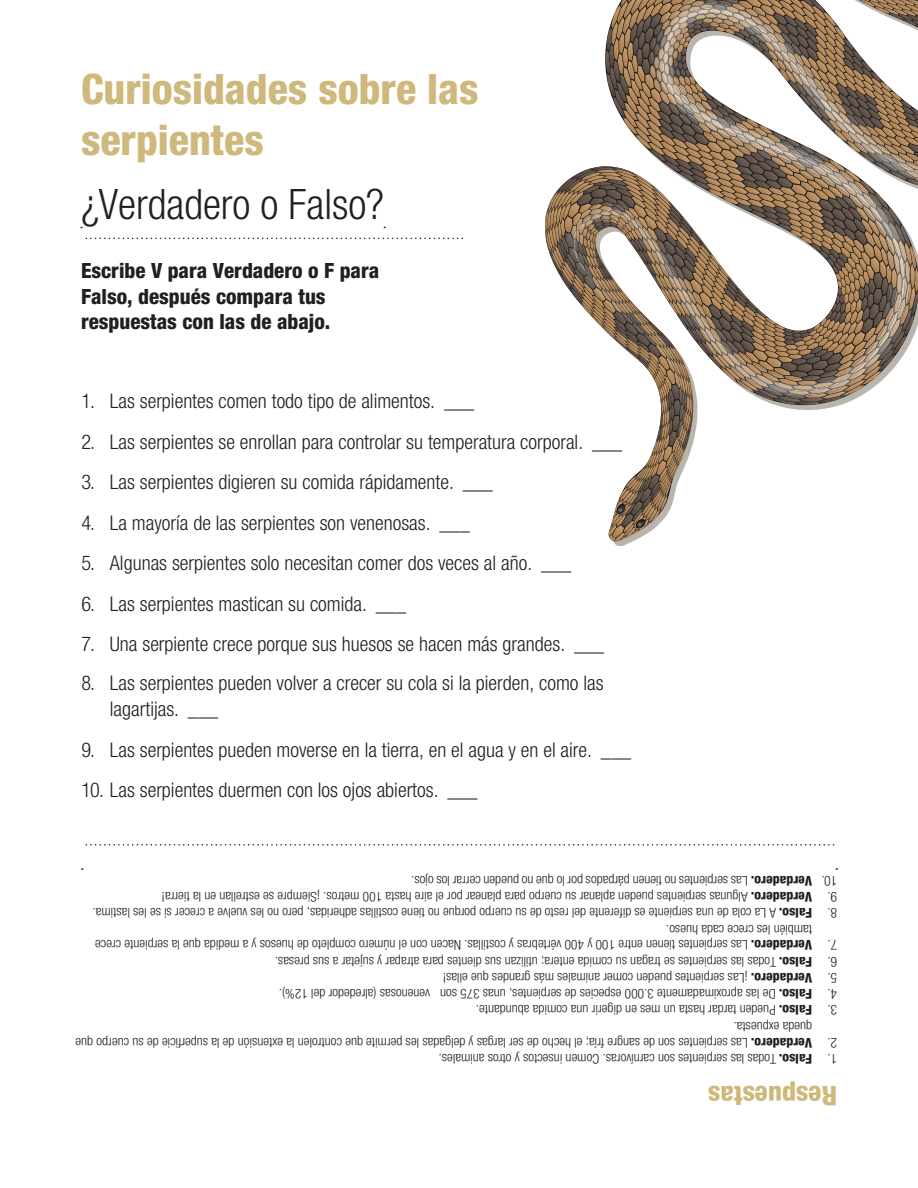
<style>
.page{position:relative;width:918px;height:1188px;background:#fff}
.page>*{position:absolute;margin:0;border:0;box-sizing:border-box;transform-origin:0 0}
.t1{font:800 condensed 42px/50.4px "Helvetica Neue LT Std";color:#cfb87b}
.t2{font:300 condensed 42px "Helvetica Neue LT Std";color:#231f20}
.t3{font:800 condensed 27px "Helvetica Neue LT Std";color:#cfb87b}
.t4{font:800 condensed 21px/25.2px "Helvetica Neue LT Std";color:#231f20}
.t5{font:300 condensed 20.25px/26px "Helvetica Neue LT Std";color:#231f20}
.t6{font:300 condensed 13.8px "Helvetica Neue LT Std";color:#231f20}
.t7{font:300 condensed 13.5px/17.2px "Helvetica Neue LT Std";color:#231f20}
.s1{font-weight:800}
</style>
<div class="page">
<svg style="left:86px;top:844px;width:748px;height:2px"></svg>
<svg style="left:86px;top:238px;width:377px;height:1px"></svg>
<svg style="left:545px;top:0;width:373px;height:541px"></svg>
<img style="left:583px;top:211px;width:35px;height:13px">
<img style="left:654px;top:19px;width:27px;height:23px">
<p class="t1" style="left:81px;top:64px;width:399px">Curiosidades sobre las serpientes</p>
<p class="t2" style="left:81px;top:180px;width:305px">¿Verdadero o Falso?</p>
<p class="t4" style="left:81px;top:258px;width:300px">Escribe V para Verdadero o F para<br>Falso, después compara tus respuestas con las de abajo.</p>
<p class="t5" style="left:81px;top:388px;width:394px">1. Las serpientes comen todo tipo de alimentos. ___</p>
<p class="t5" style="left:81px;top:428px;width:543px">2. Las serpientes se enrollan para controlar su temperatura corporal. ___</p>
<p class="t5" style="left:81px;top:469px;width:413px">3. Las serpientes digieren su comida rápidamente. ___</p>
<p class="t5" style="left:81px;top:509px;width:390px">4. La mayoría de las serpientes son venenosas. ___</p>
<p class="t5" style="left:81px;top:550px;width:492px">5. Algunas serpientes solo necesitan comer dos veces al año. ___</p>
<p class="t5" style="left:81px;top:590px;width:326px">6. Las serpientes mastican su comida. ___</p>
<p class="t5" style="left:81px;top:631px;width:525px">7. Una serpiente crece porque sus huesos se hacen más grandes. ___</p>
<p class="t5" style="left:110px;top:670px;width:495px;text-indent:-28px">8. Las serpientes pueden volver a crecer su cola si la pierden, como las lagartijas. ___</p>
<p class="t5" style="left:81px;top:736px;width:551px">9. Las serpientes pueden moverse en la tierra, en el agua y en el aire. ___</p>
<p class="t5" style="left:81px;top:777px;width:398px">10. Las serpientes duermen con los ojos abiertos. ___</p>
<p class="t7" style="left:812px;top:889px;width:402px;rotate:-180deg"><span class="s1">Verdadero.</span> Las serpientes no tienen párpados por lo que no pueden cerrar los ojos.</p>
<p class="t6" style="left:837px;top:888px;width:17px;rotate:-180deg">10.</p>
<p class="t7" style="left:812px;top:905px;width:652px;rotate:-180deg"><span class="s1">Verdadero.</span> Algunas serpientes pueden aplanar su cuerpo para planear por el aire hasta 100 metros. ¡Siempre se estrellan en la tierra!</p>
<p class="t6" style="left:837px;top:905px;width:11px;rotate:-180deg">9.</p>
<p class="t7" style="left:812px;top:939px;width:721px;rotate:-180deg">también les crece cada hueso.<br><span class="s1">Fals .o</span> A La cola de una serpiente es diferente del resto de su cuerpo porque no tiene costillas adheridas, pero no les vuelve a crecer si se les lastima.</p>
<p class="t6" style="left:837px;top:921px;width:11px;rotate:-180deg">8.</p>
<p class="t7" style="left:812px;top:954px;width:719px;rotate:-180deg"><span class="s1">Verdadero.</span> Las serpientes tienen entre 100 y 400 vértebras y costillas. Nacen con el número completo de huesos y a medida que la serpiente crece</p>
<p class="t6" style="left:837px;top:953px;width:11px;rotate:-180deg">7.</p>
<p class="t7" style="left:812px;top:970px;width:539px;rotate:-180deg"><span class="s1">Fals .o</span> Todas las serpientes se tragan su comida entera; utilizan sus dientes para atrapar y sujetar a sus presas.</p>
<p class="t6" style="left:837px;top:969px;width:11px;rotate:-180deg">6.</p>
<p class="t7" style="left:812px;top:986px;width:371px;rotate:-180deg"><span class="s1">Verdadero.</span> ¡Las serpientes pueden comer animales más grandes que ellas!</p>
<p class="t6" style="left:837px;top:986px;width:11px;rotate:-180deg">5.</p>
<p class="t7" style="left:812px;top:1002px;width:535px;rotate:-180deg"><span class="s1">Fals .o</span> De las aproximadamente 3.000 especies de serpientes, unas 375 son venenosas (alrededor del 12%).</p>
<p class="t6" style="left:837px;top:1002px;width:11px;rotate:-180deg">4.</p>
<p class="t7" style="left:812px;top:1036px;width:338px;rotate:-180deg">queda expuesta.<br><span class="s1">Fals .o</span> Pueden tardar hasta un mes en digerir una comida abundante.</p>
<p class="t6" style="left:837px;top:1018px;width:11px;rotate:-180deg">3.</p>
<p class="t7" style="left:812px;top:1051px;width:738px;rotate:-180deg"><span class="s1">Verdadero.</span> Las serpientes son de sangre fría; el hecho de ser largas y delgadas les permite que controlen la extensión de la superficie de su cuerpo que</p>
<p class="t6" style="left:837px;top:1050px;width:11px;rotate:-180deg">2.</p>
<p class="t7" style="left:812px;top:1067px;width:375px;rotate:-180deg"><span class="s1">Fal .os</span> Todas las serpientes son carnívoras. Comen insectos y otros animales.</p>
<p class="t6" style="left:837px;top:1067px;width:11px;rotate:-180deg">1.</p>
<p class="t3" style="left:837px;top:1113px;width:131px;rotate:-180deg">Respuestas</p>
</div>
